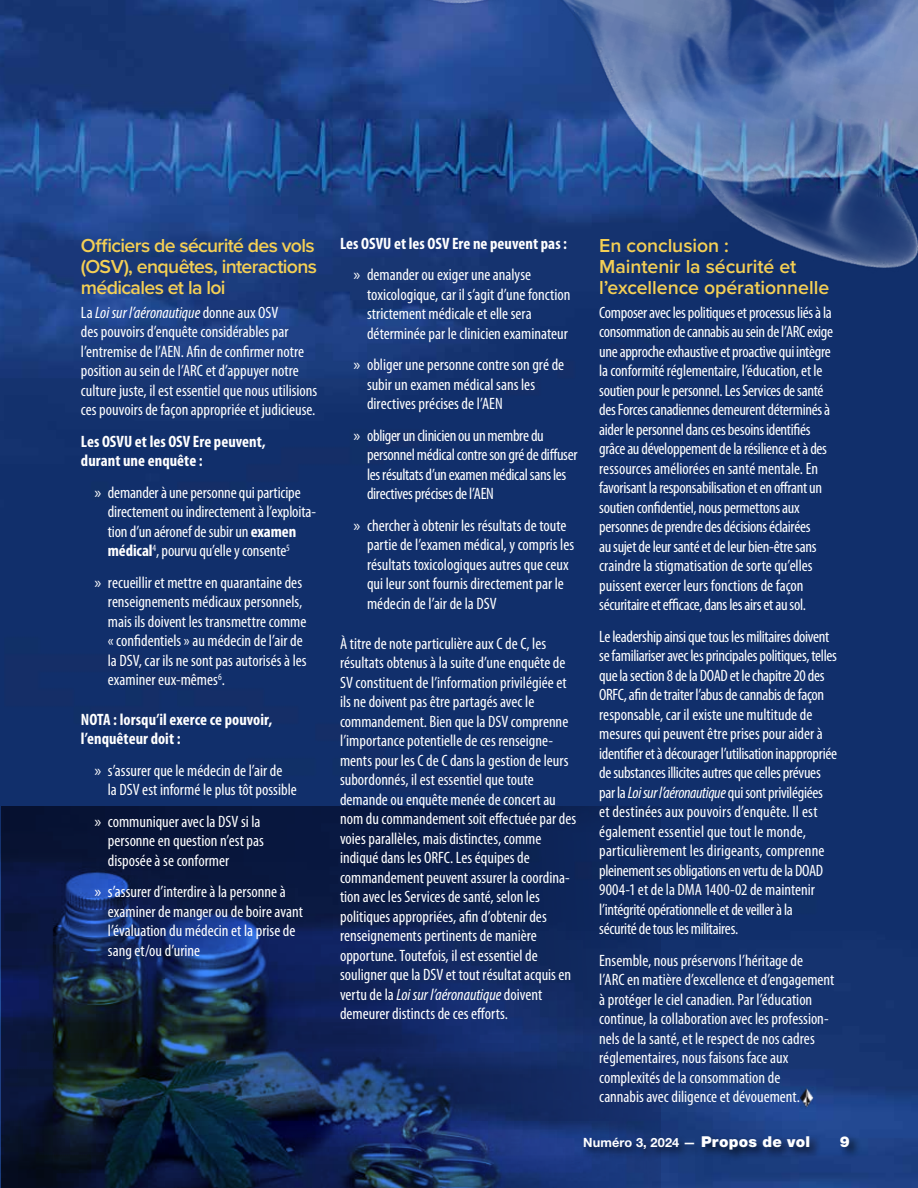
<style>
.page{position:relative;width:918px;height:1188px;background:#fff}
.page>*{position:absolute;margin:0;border:0;box-sizing:border-box;transform-origin:0 0}
.t1{font:600 19.5px/21px "Proxima Nova";letter-spacing:-.02em;color:#f4cf54}
.t2{font:condensed 16.5px/19.5px "Myriad Pro";color:#fff}
.t3{font:condensed 16.5px/19.5px "Myriad Pro";letter-spacing:-.02em;color:#fff}
.t4{font:700 condensed 16.5px/19.5px "Myriad Pro";letter-spacing:.005em;color:#fff}
.t5{font:900 15px "Helvetica Neue LT Std";color:#fff}
.t6{font:700 12.75px "Helvetica Neue LT Std";letter-spacing:.01em;color:#fff}
.s1{font-style:italic}
.s2{font-stretch:normal}
.s3{font-weight:700}
.s4{font-weight:400;font-stretch:normal}
.s5{font-weight:400}
.s6{font-weight:900;font-size:15px}
</style>
<div class="page">
<img style="left:0;top:0;width:918px;height:1188px">
<img style="left:81px;top:0;width:837px;height:515px">
<img style="left:1px;top:807px;width:660px;height:381px">
<div style="left:581px;top:1133px;width:281px;height:30px;background:#000;opacity:.75"></div>
<img style="left:800px;top:1088px;width:13px;height:20px">
<p class="t1" style="left:81px;top:235px;width:238px">Officiers de sécurité des vols (OSV), enquêtes, interactions médicales et la loi</p>
<p class="t2" style="left:81px;top:302px;width:238px">La <span class="s1">Loi sur l’aéronautique</span> donne aux OSV<br>des pouvoirs d’enquête considérables par l’entremise de l’AEN. Afin de confirmer notre position au sein de l’ARC et d’appuyer notre culture juste, il est essentiel que nous utilisions ces pouvoirs de façon appropriée et judicieuse.</p>
<p class="t4" style="left:81px;top:431px;width:186px">Les OSVU et les OSV Ere peuvent, durant une enquête :</p>
<p class="t2" style="left:108px;top:482px;width:210px;text-indent:-13px"><span class="s2">»</span> demander à une personne qui participe directement ou indirectement à l’exploita&shy;tion d’un aéronef de subir un <span class="s3">examen médical</span><sup>4</sup>, pourvu qu’elle y consente<sup>5</sup></p>
<p class="t2" style="left:108px;top:572px;width:200px;text-indent:-13px"><span class="s2">»</span> recueillir et mettre en quarantaine des renseignements médicaux personnels, mais ils doivent les transmettre comme « confidentiels » au médecin de l’air de la DSV, car ils ne sont pas autorisés à les examiner eux-mêmes<sup>6</sup>.</p>
<p class="t4" style="left:81px;top:709px;width:193px">NOTA : lorsqu’il exerce ce pouvoir, l’enquêteur doit :</p>
<p class="t2" style="left:108px;top:761px;width:190px;text-indent:-13px"><span class="s2">»</span> s’assurer que le médecin de l’air de<br>la DSV est informé le plus tôt possible</p>
<p class="t2" style="left:108px;top:812px;width:158px;text-indent:-13px"><span class="s2">»</span> communiquer avec la DSV si la personne en question n’est pas disposée à se conformer</p>
<p class="t2" style="left:108px;top:882px;width:197px;text-indent:-13px"><span class="s2">»</span> s’assurer d’interdire à la personne à examiner de manger ou de boire avant l’évaluation du médecin et la prise de sang et/ou d’urine</p>
<p class="t4" style="left:354px;top:227px;width:215px;line-height:31.5px;text-indent:-13px">Les OSVU et les OSV Ere ne peuvent pas : <span class="s4">»</span> <span class="s5">demander ou exiger une analyse</span></p>
<p class="t2" style="left:367px;top:284px;width:205px">toxicologique, car il s’agit d’une fonction strictement médicale et elle sera déterminée par le clinicien examinateur</p>
<p class="t2" style="left:367px;top:355px;width:199px;text-indent:-13px"><span class="s2">»</span> obliger une personne contre son gré de subir un examen médical sans les directives précises de l’AEN</p>
<p class="t3" style="left:367px;top:426px;width:212px;text-indent:-13px"><span class="s2">»</span> obliger un clinicien ou un membre du personnel médical contre son gré de diffuser les résultats d’un examen médical sans les directives précises de l’AEN</p>
<p class="t2" style="left:367px;top:516px;width:209px;text-indent:-13px"><span class="s2">»</span> chercher à obtenir les résultats de toute partie de l’examen médical, y compris les résultats toxicologiques autres que ceux qui leur sont fournis directement par le médecin de l’air de la DSV</p>
<p class="t2" style="left:340px;top:633px;width:238px">À titre de note particulière aux C de C, les résultats obtenus à la suite d’une enquête de SV constituent de l’information privilégiée et ils ne doivent pas être partagés avec le commandement. Bien que la DSV comprenne l’importance potentielle de ces renseigne&shy;ments pour les C de C dans la gestion de leurs subordonnés, il est essentiel que toute demande ou enquête menée de concert au nom du commandement soit effectuée par des voies parallèles, mais distinctes, comme indiqué dans les ORFC. Les équipes de commandement peuvent assurer la coordina&shy;tion avec les Services de santé, selon les politiques appropriées, afin d’obtenir des renseignements pertinents de manière opportune. Toutefois, il est essentiel de souligner que la DSV et tout résultat acquis en vertu de la <span class="s1">Loi sur l’aéronautique</span> doivent demeurer distincts de ces efforts.</p>
<p class="t1" style="left:599px;top:235px;width:232px">En conclusion :<br>Maintenir la sécurité et l’excellence opérationnelle</p>
<p class="t3" style="left:599px;top:302px;width:236px">Composer avec les politiques et processus liés à la consommation de cannabis au sein de l’ARC exige une approche exhaustive et proactive qui intègre la conformité réglementaire, l’éducation, et le soutien pour le personnel. Les Services de santé des Forces canadiennes demeurent déterminés à aider le personnel dans ces besoins identifiés grâce au développement de la résilience et à des ressources améliorées en santé mentale. En favorisant la responsabilisation et en offrant un soutien confidentiel, nous permettons aux personnes de prendre des décisions éclairées<br>au sujet de leur santé et de leur bien-être sans craindre la stigmatisation de sorte qu’elles puissent exercer leurs fonctions de façon sécuritaire et efficace, dans les airs et au sol.</p>
<p class="t2" style="left:599px;top:626px;width:239px">Le leadership ainsi que tous les militaires doivent se familiariser avec les principales politiques, telles que la section 8 de la DOAD et le chapitre 20 des ORFC, afin de traiter l’abus de cannabis de façon responsable, car il existe une multitude de mesures qui peuvent être prises pour aider à identifier et à décourager l’utilisation inappropriée de substances illicites autres que celles prévues par la <span class="s1">Loi sur l’aéronautique</span> qui sont privilégiées et destinées aux pouvoirs d’enquête. Il est également essentiel que tout le monde, particulièrement les dirigeants, comprenne pleinement ses obligations en vertu de la DOAD 9004-1 et de la DMA 1400-02 de maintenir l’intégrité opérationnelle et de veiller à la<br>sécurité de tous les militaires.</p>
<p class="t2" style="left:599px;top:950px;width:237px">Ensemble, nous préservons l’héritage de<br>l’ARC en matière d’excellence et d’engagement à protéger le ciel canadien. Par l’éducation continue, la collaboration avec les profession&shy;nels de la santé, et le respect de nos cadres réglementaires, nous faisons face aux complexités de la consommation de<br>cannabis avec diligence et dévouement.</p>
<p class="t6" style="left:583px;top:1134px;width:228px">Numéro 3, 2024 — <span class="s6">Propos de vol</span></p>
<p class="t5" style="left:840px;top:1133px;width:12px">9</p>
</div>
